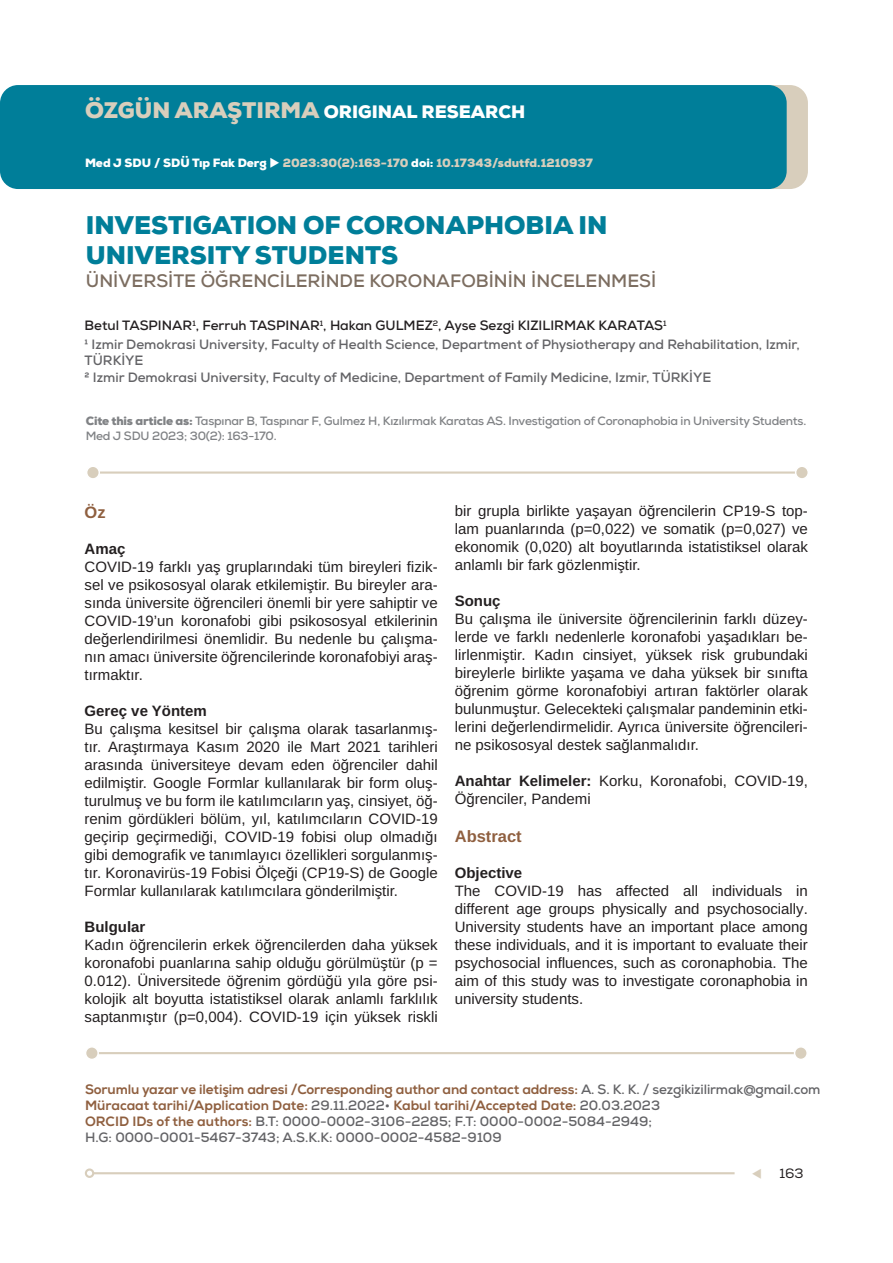
<style>
.page{position:relative;width:893px;height:1263px;background:#fff}
.page>*{position:absolute;margin:0;border:0;box-sizing:border-box;transform-origin:0 0}
.t1{font:900 25.5px/30.6px "Nexa";color:#007e99}
.t2{font:700 18px "Nexa";color:#7c6d60}
.t3{font:900 18px "Nexa";color:#fff}
.t4{font:700 16.5px "Arimo";color:#8f5f3f}
.t5{font:15px/18px "Arimo";color:#231f20;text-align:justify}
.t6{font:700 15px "Arimo";color:#231f20}
.t7{font:700 13.5px/16.2px "Nexa";color:#636366}
.t8{font:13.5px "Nexa";color:#231f20}
.t9{font:700 12px/14.4px "Nexa";letter-spacing:-.015em;color:#808285}
.t10{font:900 12px "Nexa";color:#d8cebc}
.s1{font-size:22.5px;color:#d8cebc}
.s2{color:#fff}
.s3{color:#231f20}
.s4{font-weight:900}
.s5{font-weight:700}
.s6{font-weight:800;color:#8f5f3f}
.s7{color:#d8cebc}
</style>
<div class="page">
<hr style="left:93px;top:1172px;width:642px;height:2px;background:#d8cebc">
<div style="left:85px;top:1168px;width:9px;height:10px;border:2px solid #d8cebc;border-radius:50%"></div>
<div style="left:16px;top:85px;width:792px;height:104px;background:#d8cebc;border-radius:18px"></div>
<div style="left:0;top:85px;width:787px;height:104px;background:#007e99;border-radius:18px"></div>
<hr style="left:90px;top:1052px;width:715px;height:2px;background:#d8cebc">
<div style="left:86px;top:1047px;width:12px;height:12px;background:#d8cebc;border-radius:50%"></div>
<div style="left:85px;top:1046px;width:14px;height:14px;border:2px solid #fff;border-radius:50%"></div>
<div style="left:794px;top:1047px;width:13px;height:12px;background:#d8cebc;border-radius:50%"></div>
<div style="left:794px;top:1046px;width:14px;height:14px;border:2px solid #fff;border-radius:50%"></div>
<hr style="left:91px;top:471px;width:715px;height:3px;background:#d8cebc">
<div style="left:87px;top:466px;width:12px;height:13px;background:#d8cebc;border-radius:50%"></div>
<div style="left:86px;top:465px;width:14px;height:15px;border:2px solid #fff;border-radius:50%"></div>
<div style="left:796px;top:466px;width:12px;height:13px;background:#d8cebc;border-radius:50%"></div>
<div style="left:795px;top:465px;width:14px;height:15px;border:2px solid #fff;border-radius:50%"></div>
<p class="t3" style="left:85px;top:100px;width:442px"><span class="s1">ÖZGÜN ARAŞTIRMA</span> ORIGINAL RESEARCH</p>
<p class="t10" style="left:85px;top:155px;width:509px"><span class="s2">Med J SDU / SDÜ Tıp Fak Derg</span> <span class="s2">◆</span> 2023:30(2):163-170 <span class="s2">doi:</span> 10.17343/sdutfd.1210937</p>
<h1 class="t1" style="left:86px;top:210px;width:523px">INVESTIGATION OF CORONAPHOBIA IN<br>UNIVERSITY STUDENTS</h1>
<p class="t2" style="left:86px;top:270px;width:572px">ÜNİVERSİTE ÖĞRENCİLERİNDE KORONAFOBİNİN İNCELENMESİ</p>
<p class="t7" style="left:85px;top:316px;width:717px;line-height:18.8px"><span class="s3">Betul TASPINAR</span><sup>1</sup><span class="s3">, Ferruh TASPINAR</span><sup>1</sup><span class="s3">, Hakan GULMEZ</span><sup>2</sup><span class="s3">, Ayse Sezgi KIZILIRMAK KARATAS</span><sup>1<br></sup>1 Izmir Demokrasi University, Faculty of Health Science, Department of Physiotherapy and Rehabilitation, Izmir,</p>
<p class="t7" style="left:85px;top:353px;width:628px">TÜRKİYE<br>2 Izmir Demokrasi University, Faculty of Medicine, Department of Family Medicine, Izmir, TÜRKİYE</p>
<p class="t9" style="left:86px;top:414px;width:722px"><span class="s4">Cite this article as:</span> Taspınar B, Taspınar F, Gulmez H, Kızılırmak Karatas AS. Investigation of Coronaphobia in University Students.<br>Med J SDU 2023; 30(2): 163-170.</p>
<p class="t4" style="left:85px;top:500px;width:23px">Öz</p>
<p class="t6" style="left:85px;top:538px;width:42px">Amaç</p>
<p class="t5" style="left:85px;top:558px;width:355px">COVID-19 farklı yaş gruplarındaki tüm bireyleri fizik&shy;sel ve psikososyal olarak etkilemiştir. Bu bireyler ara&shy;sında üniversite öğrencileri önemli bir yere sahiptir ve COVID-19’un koronafobi gibi psikososyal etkilerinin değerlendirilmesi önemlidir. Bu nedenle bu çalışma&shy;nın amacı üniversite öğrencilerinde koronafobiyi araş&shy;tırmaktır.</p>
<p class="t6" style="left:85px;top:700px;width:124px">Gereç ve Yöntem</p>
<p class="t5" style="left:85px;top:720px;width:355px">Bu çalışma kesitsel bir çalışma olarak tasarlanmış&shy;tır. Araştırmaya Kasım 2020 ile Mart 2021 tarihleri arasında üniversiteye devam eden öğrenciler dahil edilmiştir. Google Formlar kullanılarak bir form oluş&shy;turulmuş ve bu form ile katılımcıların yaş, cinsiyet, öğ&shy;renim gördükleri bölüm, yıl, katılımcıların COVID-19 geçirip geçirmediği, COVID-19 fobisi olup olmadığı gibi demografik ve tanımlayıcı özellikleri sorgulanmış&shy;tır. Koronavirüs-19 Fobisi Ölçeği (CP19-S) de Google Formlar kullanılarak katılımcılara gönderilmiştir.</p>
<p class="t6" style="left:85px;top:916px;width:62px">Bulgular</p>
<p class="t5" style="left:85px;top:936px;width:355px">Kadın öğrencilerin erkek öğrencilerden daha yüksek koronafobi puanlarına sahip olduğu görülmüştür (p = 0.012). Üniversitede öğrenim gördüğü yıla göre psi&shy;kolojik alt boyutta istatistiksel olarak anlamlı farklılık saptanmıştır (p=0,004). COVID-19 için yüksek riskli</p>
<p class="t5" style="left:455px;top:502px;width:355px">bir grupla birlikte yaşayan öğrencilerin CP19-S top&shy;lam puanlarında (p=0,022) ve somatik (p=0,027) ve ekonomik (0,020) alt boyutlarında istatistiksel olarak anlamlı bir fark gözlenmiştir.</p>
<p class="t6" style="left:455px;top:591px;width:47px">Sonuç</p>
<p class="t5" style="left:455px;top:610px;width:355px">Bu çalışma ile üniversite öğrencilerinin farklı düzey&shy;lerde ve farklı nedenlerle koronafobi yaşadıkları be&shy;lirlenmiştir. Kadın cinsiyet, yüksek risk grubundaki bireylerle birlikte yaşama ve daha yüksek bir sınıfta öğrenim görme koronafobiyi artıran faktörler olarak bulunmuştur. Gelecekteki çalışmalar pandeminin etki&shy;lerini değerlendirmelidir. Ayrıca üniversite öğrencileri&shy;ne psikososyal destek sağlanmalıdır.</p>
<p class="t5" style="left:455px;top:772px;width:355px"><span class="s5">Anahtar Kelimeler:</span> Korku, Koronafobi, COVID-19,<br>Öğrenciler, Pandemi</p>
<p class="t4" style="left:455px;top:825px;width:68px">Abstract</p>
<p class="t6" style="left:455px;top:862px;width:69px">Objective</p>
<p class="t5" style="left:455px;top:882px;width:355px">The COVID-19 has affected all individuals in different age groups physically and psychosocially.<br>University students have an important place among these individuals, and it is important to evaluate their psychosocial influences, such as coronaphobia. The aim of this study was to investigate coronaphobia in university students.</p>
<p class="t7" style="left:85px;top:1081px;width:737px"><span class="s6">Sorumlu yazar ve iletişim adresi /Corresponding author and contact address:</span> A. S. K. K. / sezgikizilirmak@gmail.com <span class="s6">Müracaat tarihi/Application Date:</span> 29.11.2022• <span class="s6">Kabul tarihi/Accepted Date:</span> 20.03.2023<br><span class="s6">ORCID IDs of the authors:</span> B.T: 0000-0002-3106-2285; F.T: 0000-0002-5084-2949;<br>H.G: 0000-0001-5467-3743; A.S.K.K: 0000-0002-4582-9109</p>
<p class="t8" style="left:751px;top:1165px;width:54px"><span class="s7">▼</span> 163</p>
</div>
